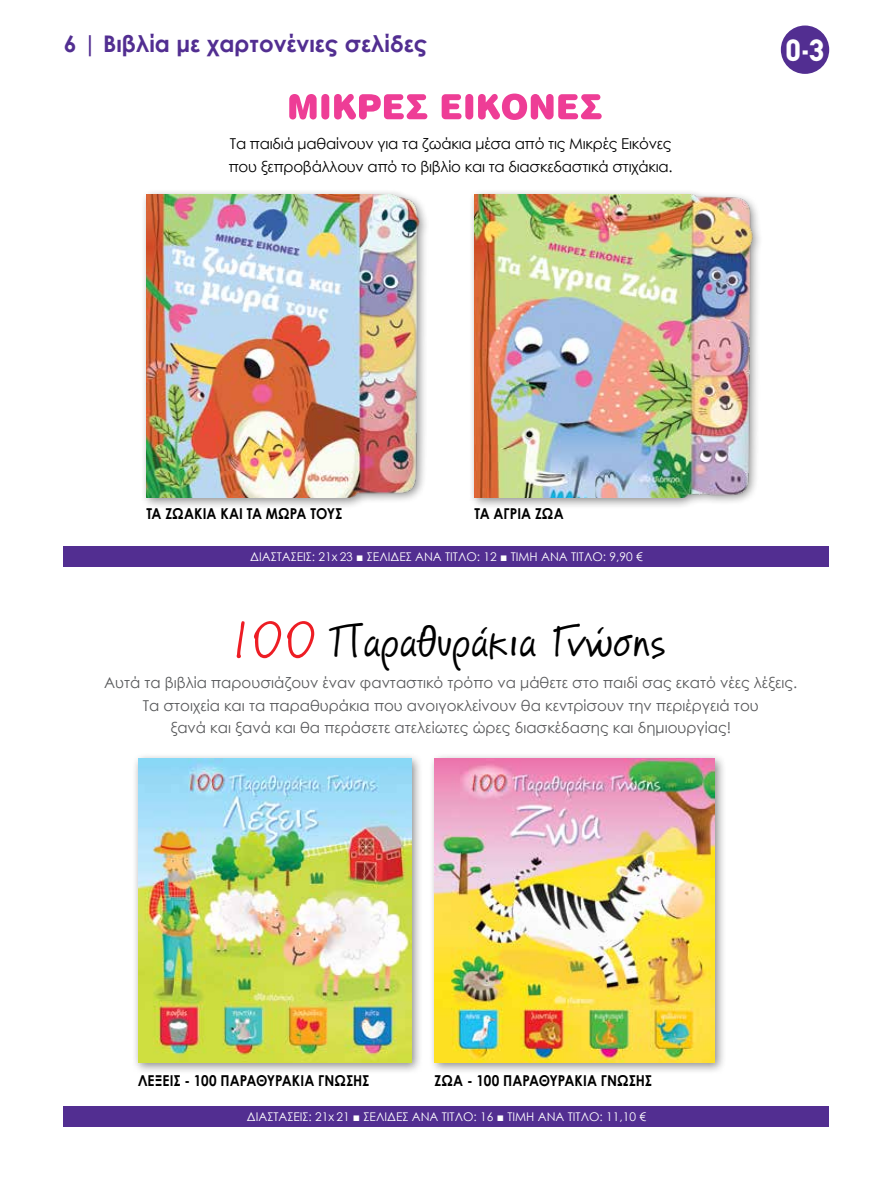
<style>
.page{position:relative;width:893px;height:1191px;background:#fff}
.page>*{position:absolute;margin:0;border:0;box-sizing:border-box;transform-origin:0 0}
.t1{font:45.6px "PF Reminder";color:#000}
.t2{font:700 30.3px "CF Din";color:#fff}
.t3{font:700 22.95px "Century Gothic";color:#522e91}
.t4{font:15px/22.5px "Century Gothic";color:#58595b;text-align:center}
.t5{font:15px/22.5px "Century Gothic";letter-spacing:-.015em;color:#000}
.t6{font:700 15px "Century Gothic";letter-spacing:.01em;color:#000;scale:.9 1}
.t7{font:12px "Century Gothic";color:#fff}
.s1{font-weight:700}
.s2{font-size:52.5px;color:#ed1d24}
</style>
<div class="page">
<div style="left:781px;top:26px;width:48px;height:48px;background:#522e91;border-radius:50%"></div>
<div style="left:140px;top:188px;width:290px;height:322px;background:#000;opacity:.45"></div>
<img style="left:146px;top:194px;width:274px;height:303px">
<div style="left:469px;top:188px;width:294px;height:322px;background:#000;opacity:.45"></div>
<img style="left:474px;top:194px;width:280px;height:303px">
<svg style="left:289px;top:94px;width:313px;height:26px"></svg>
<div style="left:132px;top:753px;width:292px;height:321px;background:#000;opacity:.45"></div>
<img style="left:138px;top:759px;width:273px;height:303px">
<div style="left:429px;top:753px;width:298px;height:321px;background:#000;opacity:.45"></div>
<img style="left:434px;top:759px;width:280px;height:303px">
<div style="left:64px;top:546px;width:765px;height:21px;background:#522e91"></div>
<div style="left:64px;top:1106px;width:765px;height:21px;background:#522e91"></div>
<h3 class="t3" style="left:64px;top:26px;width:365px">6 | Βιβλία με χαρτονένιες σελίδες</h3>
<h2 class="t2" style="left:786px;top:34px;width:40px">0-3</h2>
<p class="t5" style="left:229px;top:133px;width:445px">Τα παιδιά μαθαίνουν για τα ζωάκια μέσα από τις Μικρές Εικόνες που ξεπροβάλλουν από το βιβλίο και τα διασκεδαστικά στιχάκια.</p>
<p class="t6" style="left:146px;top:502px;width:219px">ΤΑ ΖΩΑΚΙΑ ΚΑΙ ΤΑ ΜΩΡΑ ΤΟΥΣ</p>
<p class="t6" style="left:474px;top:502px;width:101px">TA AΓΡΙΑ ΖΩΑ</p>
<p class="t7" style="left:250px;top:548px;width:394px">ΔΙΑΣΤΑΣΕΙΣ: 21x 23 <span class="s1">■</span> ΣΕΛΙΔΕΣ ΑΝΑ ΤΙΤΛΟ: 12 <span class="s1">■</span> ΤΙΜΗ ΑΝΑ ΤΙΤΛΟ: 9,90 €</p>
<h1 class="t1" style="left:227px;top:617px;width:440px"><span class="s2">100</span> Παραθυράκια Γνώσης</h1>
<p class="t4" style="left:104px;top:671px;width:695px">Αυτά τα βιβλία παρουσιάζουν έναν φανταστικό τρόπο να μάθετε στο παιδί σας εκατό νέες λέξεις.<br>Τα στοιχεία και τα παραθυράκια που ανοιγοκλείνουν θα κεντρίσουν την περιέργειά του<br>ξανά και ξανά και θα περάσετε ατελείωτες ώρες διασκέδασης και δημιουργίας!</p>
<p class="t6" style="left:138px;top:1068px;width:258px">ΛΈΞΕΙΣ - 100 ΠΑΡΑΘΥΡΆΚΙΑ ΓΝΏΣΗΣ</p>
<p class="t6" style="left:434px;top:1068px;width:243px">ΖΏΑ - 100 ΠΑΡΑΘΥΡΆΚΙΑ ΓΝΏΣΗΣ</p>
<p class="t7" style="left:247px;top:1108px;width:401px">ΔΙΑΣΤΑΣΕΙΣ: 21x 21 <span class="s1">■</span> ΣΕΛΙΔΕΣ ΑΝΑ ΤΙΤΛΟ: 16 <span class="s1">■</span> ΤΙΜΗ ΑΝΑ ΤΙΤΛΟ: 11,10 €</p>
</div>
